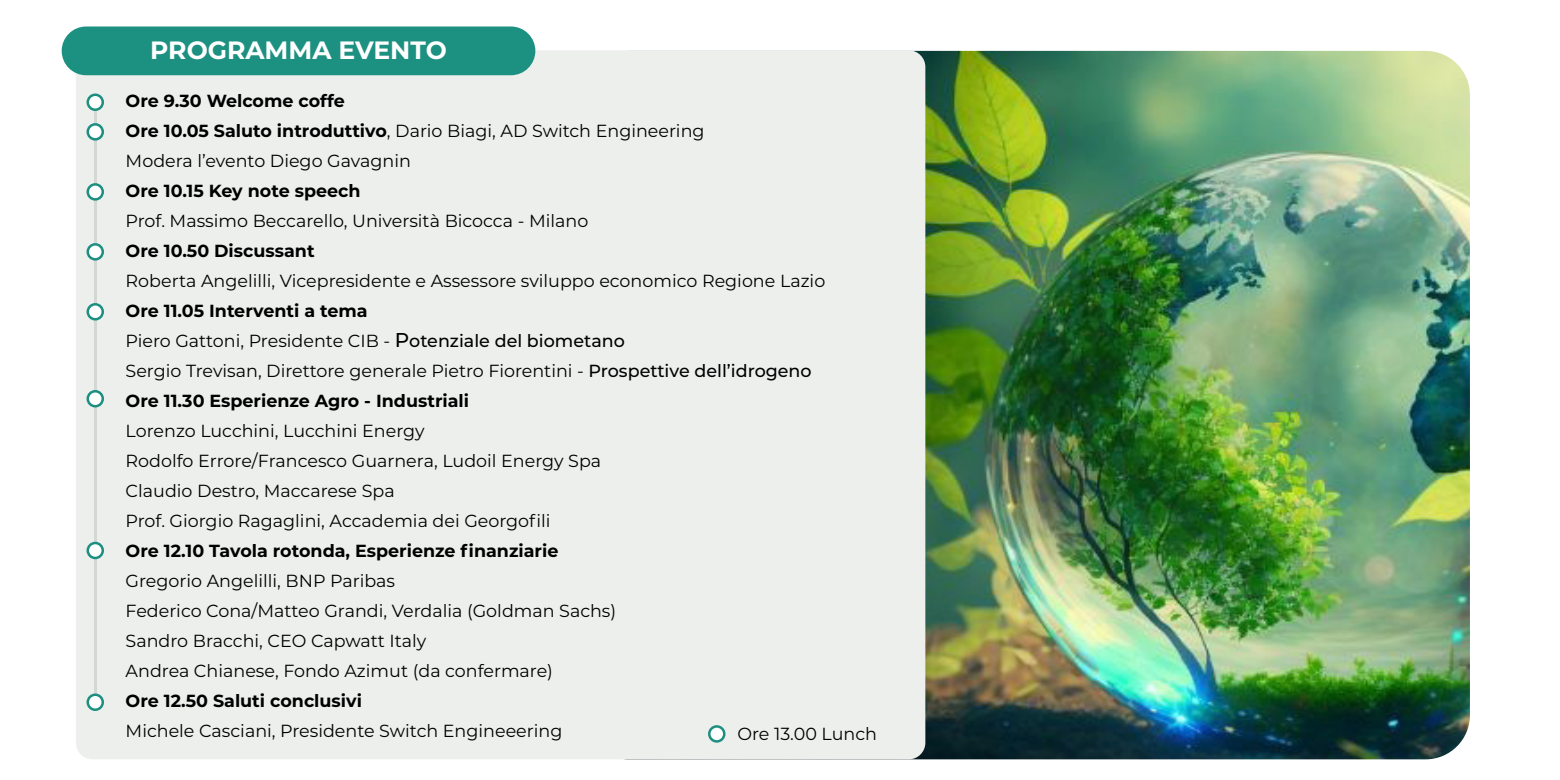
<style>
.page{position:relative;width:1560px;height:780px;background:#fff}
.page>*{position:absolute;margin:0;border:0;box-sizing:border-box;transform-origin:0 0}
.t1{font:700 25px "Montserrat";color:#fff}
.t2{font:17.5px "Montserrat";color:#000001}
.t3{font:700 17.5px "Montserrat";color:#000001}
.s1{font-weight:700}
.s2{font-weight:500;font-size:20px}
.s3{font-weight:500}
</style>
<div class="page">
<img style="left:912px;top:51px;width:557px;height:708px">
<div style="left:76px;top:50px;width:849px;height:709px;background:#edefed;border-radius:17px"></div>
<hr style="left:94px;top:94px;width:2px;height:616px;background:#000">
<svg style="left:88px;top:124px;width:15px;height:15px"></svg>
<div style="left:86px;top:123px;width:18px;height:18px;border:2px solid #1c8f81;border-radius:50%"></div>
<svg style="left:88px;top:184px;width:15px;height:15px"></svg>
<div style="left:86px;top:183px;width:18px;height:18px;border:2px solid #1c8f81;border-radius:50%"></div>
<svg style="left:88px;top:244px;width:15px;height:15px"></svg>
<div style="left:86px;top:243px;width:18px;height:17px;border:2px solid #1c8f81;border-radius:50%"></div>
<svg style="left:88px;top:304px;width:15px;height:15px"></svg>
<div style="left:86px;top:303px;width:18px;height:17px;border:2px solid #1c8f81;border-radius:50%"></div>
<svg style="left:88px;top:391px;width:15px;height:15px"></svg>
<div style="left:86px;top:390px;width:18px;height:17px;border:2px solid #1c8f81;border-radius:50%"></div>
<svg style="left:88px;top:694px;width:15px;height:15px"></svg>
<div style="left:86px;top:693px;width:18px;height:18px;border:2px solid #1c8f81;border-radius:50%"></div>
<svg style="left:709px;top:726px;width:15px;height:15px"></svg>
<div style="left:708px;top:725px;width:17px;height:17px;border:2px solid #1c8f81;border-radius:50%"></div>
<svg style="left:88px;top:543px;width:15px;height:15px"></svg>
<div style="left:86px;top:541px;width:18px;height:18px;border:2px solid #1c8f81;border-radius:50%"></div>
<svg style="left:88px;top:95px;width:15px;height:15px"></svg>
<div style="left:86px;top:93px;width:18px;height:18px;border:2px solid #1c8f81;border-radius:50%"></div>
<div style="left:62px;top:26px;width:473px;height:49px;background:#1c9081;border-radius:24px"></div>
<p class="t1" style="left:150px;top:32px;width:298px">PROGRAMMA EVENTO</p>
<p class="t3" style="left:126px;top:88px;width:221px">Ore 9.30 Welcome coffe</p>
<p class="t2" style="left:126px;top:119px;width:580px"><span class="s1">Ore 10.05 Saluto introduttivo</span>, Dario Biagi, AD Switch Engineering</p>
<p class="t2" style="left:126px;top:149px;width:287px">Modera l’evento Diego Gavagnin</p>
<p class="t3" style="left:126px;top:178px;width:236px">Ore 10.15 Key note speech</p>
<p class="t2" style="left:126px;top:209px;width:464px">Prof. Massimo Beccarello, Università Bicocca - Milano</p>
<p class="t3" style="left:126px;top:238px;width:190px">Ore 10.50 Discussant</p>
<p class="t2" style="left:126px;top:269px;width:701px">Roberta Angelilli, Vicepresidente e Assessore sviluppo economico Regione Lazio</p>
<p class="t3" style="left:126px;top:298px;width:243px">Ore 11.05 Interventi a tema</p>
<p class="t2" style="left:126px;top:329px;width:501px">Piero Gattoni, Presidente CIB - <span class="s2">P</span><span class="s3">otenziale del biometano</span></p>
<p class="t2" style="left:126px;top:359px;width:687px">Sergio Trevisan, Direttore generale Pietro Fiorentini - <span class="s3">Prospettive dell’idrogeno</span></p>
<p class="t3" style="left:126px;top:388px;width:345px">Ore 11.30 Esperienze Agro - Industriali</p>
<p class="t2" style="left:126px;top:419px;width:300px">Lorenzo Lucchini, Lucchini Energy</p>
<p class="t2" style="left:126px;top:449px;width:477px">Rodolfo Errore/Francesco Guarnera, Ludoil Energy Spa</p>
<p class="t2" style="left:126px;top:479px;width:270px">Claudio Destro, Maccarese Spa</p>
<p class="t2" style="left:126px;top:509px;width:426px">Prof. Giorgio Ragaglini, Accademia dei Georgofili</p>
<p class="t3" style="left:126px;top:538px;width:434px">Ore 12.10 Tavola rotonda, Esperienze finanziarie</p>
<p class="t2" style="left:126px;top:569px;width:271px">Gregorio Angelilli, BNP Paribas</p>
<p class="t2" style="left:126px;top:599px;width:492px">Federico Cona/Matteo Grandi, Verdalia (Goldman Sachs)</p>
<p class="t2" style="left:126px;top:629px;width:302px">Sandro Bracchi, CEO Capwatt Italy</p>
<p class="t2" style="left:126px;top:659px;width:429px">Andrea Chianese, Fondo Azimut (da confermare)</p>
<p class="t3" style="left:126px;top:688px;width:238px">Ore 12.50 Saluti conclusivi</p>
<p class="t2" style="left:126px;top:719px;width:438px">Michele Casciani, Presidente Switch Engineeering</p>
<p class="t2" style="left:737px;top:722px;width:141px">Ore 13.00 Lunch</p>
</div>
